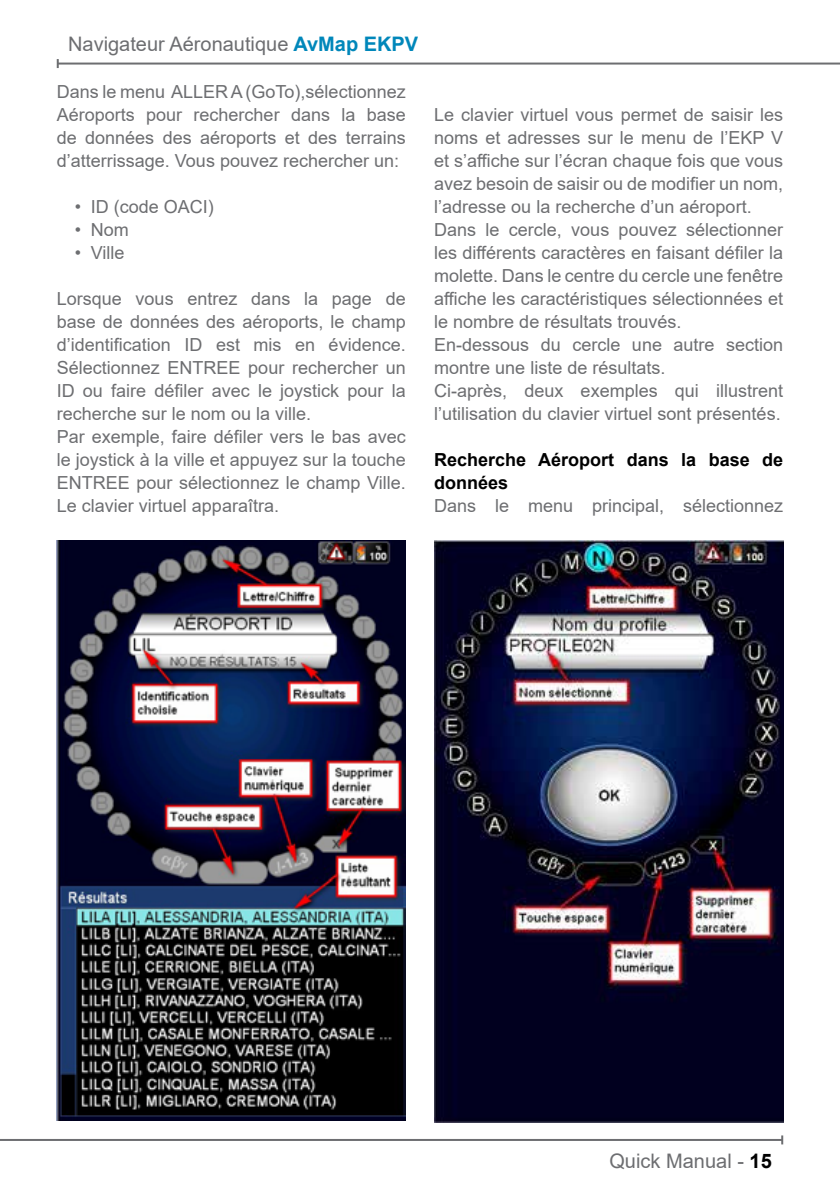
<style>
.page{position:relative;width:840px;height:1191px;background:#fff}
.page>*{position:absolute;margin:0;border:0;box-sizing:border-box;transform-origin:0 0}
.t1{font:20px "Arial";color:#6d6e71}
.t2{font:18px/23px "Arial";color:#6d6e71}
.t3{font:700 18px/23px "Arial";color:#000}
.s1{font-weight:700;color:#0087ba}
.s2{font-weight:700;color:#000}
</style>
<div class="page">
<hr style="left:58px;top:63px;width:781px;height:2px;background:#6d6e71">
<svg style="left:57px;top:59px;width:2px;height:9px"></svg>
<hr style="left:0;top:1139px;width:781px;height:2px;background:#6d6e71">
<img style="left:57px;top:540px;width:348px;height:580px">
<img style="left:434px;top:540px;width:348px;height:582px">
<p class="t1" style="left:68px;top:31px;width:351px">Navigateur Aéronautique <span class="s1">AvMap EKPV</span></p>
<p class="t2" style="left:57px;top:80px;width:350px;text-align:justify">Dans le menu ALLER A (GoTo),sélectionnez Aéroports pour rechercher dans la base de données des aéroports et des terrains d’atterrissage. Vous pouvez rechercher un:</p>
<p class="t2" style="left:75px;top:195px;width:141px">• ID (code OACI)</p>
<p class="t2" style="left:75px;top:218px;width:55px">• Nom</p>
<p class="t2" style="left:75px;top:241px;width:51px">• Ville</p>
<p class="t2" style="left:57px;top:287px;width:350px">Lorsque vous entrez dans la page de base de données des aéroports, le champ d’identification ID est mis en évidence.<br>Sélectionnez ENTREE pour rechercher un ID ou faire défiler avec le joystick pour la recherche sur le nom ou la ville.<br>Par exemple, faire défiler vers le bas avec le joystick à la ville et appuyez sur la touche ENTREE pour sélectionnez le champ Ville.<br>Le clavier virtuel apparaîtra.</p>
<p class="t2" style="left:434px;top:103px;width:350px">Le clavier virtuel vous permet de saisir les noms et adresses sur le menu de l’EKP V et s’affiche sur l’écran chaque fois que vous avez besoin de saisir ou de modifier un nom, l’adresse ou la recherche d’un aéroport.<br>Dans le cercle, vous pouvez sélectionner les différents caractères en faisant défiler la molette. Dans le centre du cercle une fenêtre affiche les caractéristiques sélectionnées et le nombre de résultats trouvés.<br>En-dessous du cercle une autre section montre une liste de résultats.<br>Ci-après, deux exemples qui illustrent l’utilisation du clavier virtuel sont présentés.</p>
<p class="t3" style="left:434px;top:449px;width:350px">Recherche Aéroport dans la base de données</p>
<p class="t2" style="left:434px;top:494px;width:350px">Dans le menu principal, sélectionnez</p>
<p class="t1" style="left:609px;top:1147px;width:164px">Quick Manual - <span class="s2">15</span></p>
</div>
